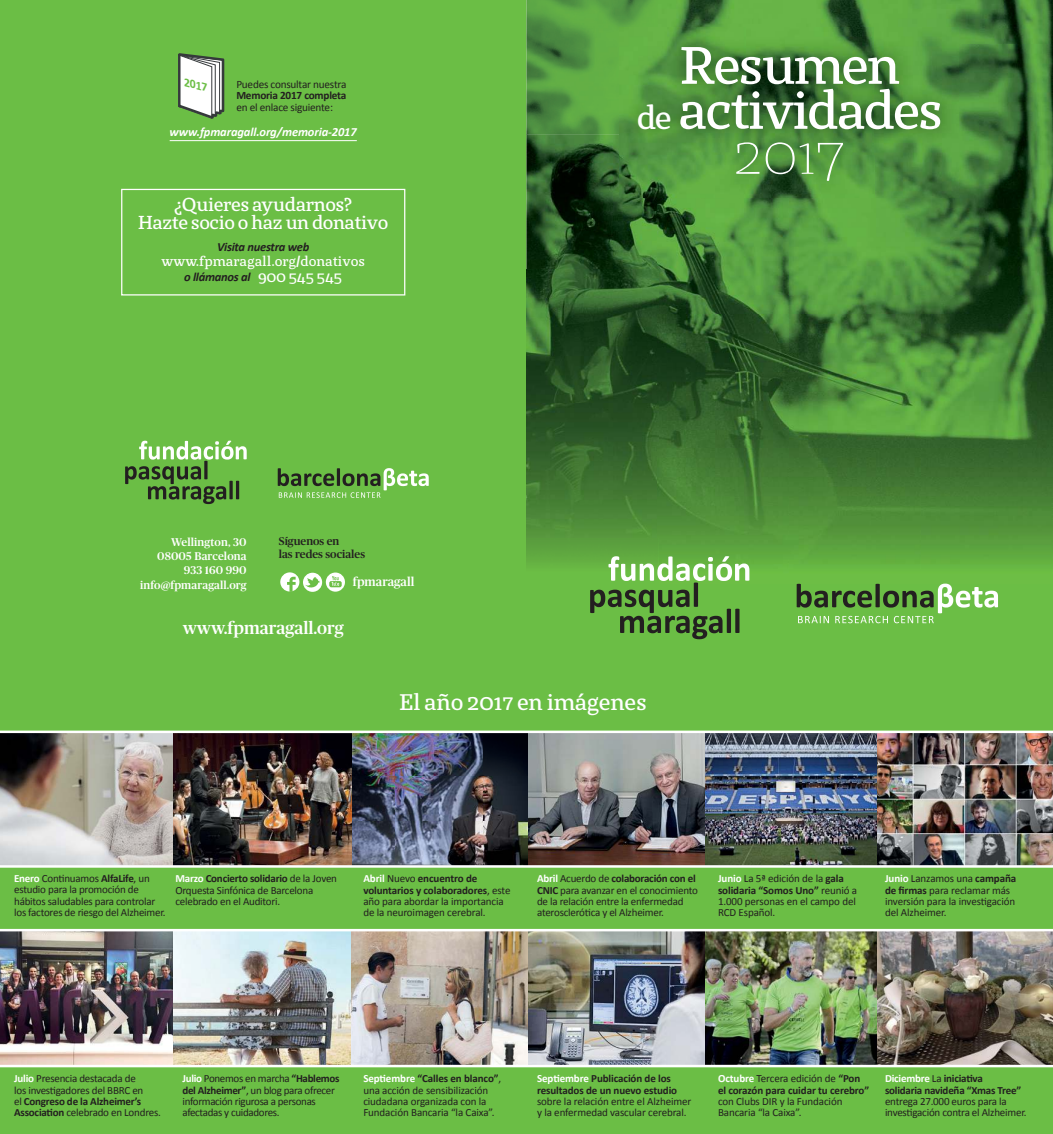
<style>
.page{position:relative;width:1053px;height:1134px;background:#fff}
.page>*{position:absolute;margin:0;border:0;box-sizing:border-box;transform-origin:0 0}
.t1{font:200 55px "St Marie";color:#fff}
.t2{font:600 52.5px/45px "St Marie";color:#fff;text-align:center}
.t3{font:600 22.5px "St Marie";color:#fff}
.t4{font:600 18.75px/17.5px "St Marie";letter-spacing:-.02em;color:#fff;text-align:center}
.t5{font:500 17.5px "Publico";color:#fff}
.t6{font:600 13.75px "St Marie";color:#fff}
.t7{font:italic 700 12.5px "Calibri";letter-spacing:-.02em;color:#231f20}
.t8{font:italic 700 12.5px "Calibri";letter-spacing:-.01em;color:#fff}
.t9{font:500 12.5px "Publico";color:#fff}
.t10{font:italic 700 12.12px "Calibri";color:#6bbe45}
.t11{font:500 11.25px/14.4px "Publico";letter-spacing:.01em;color:#fff;text-align:right}
.t12{font:11.25px "Calibri";letter-spacing:-.02em;color:#231f20}
.t13{font:500 11.25px/13.8px "Publico";color:#231f20}
.t14{font:700 11.25px "Calibri";letter-spacing:-.02em;color:#231f20}
.t15{font:11px/11.2px "Calibri";letter-spacing:-.02em;color:#231f20}
.t16{font:700 11px/11.2px "Calibri";letter-spacing:-.015em;color:#231f20}
.s1{font-family:"St Marie";font-weight:600;font-style:normal;font-size:15px;color:#fff}
.s2{font-size:32.5px}
.s3{font-weight:700;color:#fff}
.s4{font-weight:700}
.s5{color:#fff}
.s6{font-weight:400}
</style>
<div class="page">
<div style="left:0;top:0;width:1052px;height:673px;background:#6bbe45"></div>
<img style="left:526px;top:0;width:131px;height:584px">
<img style="left:657px;top:0;width:395px;height:45px">
<img style="left:958px;top:45px;width:94px;height:134px">
<img style="left:657px;top:198px;width:264px;height:116px">
<img style="left:921px;top:179px;width:131px;height:135px">
<img style="left:657px;top:314px;width:395px;height:270px">
<div style="left:0;top:673px;width:1052px;height:461px;background:#6bbe45"></div>
<img style="left:0;top:733px;width:1052px;height:132px">
<img style="left:0;top:931px;width:1052px;height:134px">
<hr style="left:0;top:731px;width:1052px;height:2px;background:#fff">
<hr style="left:0;top:865px;width:1052px;height:3px;background:#fff">
<hr style="left:0;top:929px;width:1052px;height:2px;background:#fff">
<hr style="left:0;top:1065px;width:1052px;height:2px;background:#fff">
<img style="left:619px;top:28px;width:339px;height:170px">
<svg style="left:590px;top:556px;width:159px;height:83px"></svg>
<svg style="left:177px;top:52px;width:49px;height:69px"></svg>
<hr style="left:170px;top:140px;width:187px;height:1px;background:#fff">
<div style="left:121px;top:189px;width:284px;height:106px;border:1px solid #fff"></div>
<svg style="left:326px;top:572px;width:19px;height:20px"></svg>
<svg style="left:329px;top:576px;width:13px;height:11px"></svg>
<svg style="left:280px;top:572px;width:19px;height:19px"></svg>
<svg style="left:287px;top:577px;width:8px;height:15px"></svg>
<svg style="left:303px;top:573px;width:19px;height:19px"></svg>
<svg style="left:305px;top:577px;width:15px;height:13px"></svg>
<svg style="left:125px;top:441px;width:122px;height:63px"></svg>
<svg style="left:278px;top:468px;width:150px;height:30px"></svg>
<svg style="left:796px;top:584px;width:201px;height:39px"></svg>
<p class="t10" style="left:186px;top:78px;width:25px;rotate:15deg">2017</p>
<p class="t12" style="left:236px;top:77px;width:112px">Puedes consultar nuestra</p>
<p class="t14" style="left:236px;top:92px;width:112px">Memoria 2017 completa</p>
<p class="t12" style="left:236px;top:100px;width:98px">en el enlace siguiente:</p>
<p class="t8" style="left:170px;top:127px;width:189px">www.fpmaragall.org/memoria-2017</p>
<h3 class="t4" style="left:138px;top:197px;width:252px">¿Quieres ayudarnos?<br>Hazte socio o haz un donativo</h3>
<p class="t7" style="left:217px;top:242px;width:94px">Visita nuestra web</p>
<p class="t6" style="left:161px;top:255px;width:205px">www.fpmaragall.org/donativos</p>
<p class="t7" style="left:184px;top:272px;width:160px">o llámanos al <span class="s1">900 545 545</span></p>
<p class="t11" style="left:140px;top:535px;width:108px">Wellington, 30<br>08005 Barcelona<br>933 160 990 info@fpmaragall.org</p>
<p class="t13" style="left:279px;top:535px;width:88px">Síguenos en<br>las redes sociales</p>
<p class="t9" style="left:353px;top:577px;width:63px">fpmaragall</p>
<h3 class="t5" style="left:183px;top:621px;width:162px">www.fpmaragall.org</h3>
<h2 class="t2" style="left:636px;top:47px;width:307px">Resumen<br><span class="s2">de</span> actividades</h2>
<h1 class="t1" style="left:734px;top:123px;width:113px">2017</h1>
<h3 class="t3" style="left:399px;top:692px;width:249px">El año 2017 en imágenes</h3>
<p class="t15" style="left:14px;top:873px;width:153px"><span class="s3">Enero</span> Continuamos <span class="s4">AlfaLife</span>, un estudio para la promoción de hábitos saludables para controlar los factores de riesgo del Alzheimer.</p>
<p class="t15" style="left:175px;top:873px;width:163px"><span class="s3">Marzo</span> <span class="s4">Concierto solidario</span> de la Joven<br>Orquesta Sinfónica de Barcelona celebrado en el Auditori.</p>
<p class="t15" style="left:363px;top:873px;width:149px"><span class="s3">Abril</span> Nuevo <span class="s4">encuentro de voluntarios y colaboradores</span>, este año para abordar la importancia de la neuroimagen cerebral.</p>
<p class="t15" style="left:537px;top:873px;width:162px"><span class="s3">Abril</span> Acuerdo de <span class="s4">colaboración con el CNIC</span> para avanzar en el conocimiento de la relación entre la enfermedad aterosclerótica y el Alzheimer.</p>
<p class="t15" style="left:718px;top:873px;width:141px"><span class="s3">Junio</span> La 5ª edición de la <span class="s4">gala solidaria “Somos Uno”</span> reunió a<br>1.000 personas en el campo del<br>RCD Español.</p>
<p class="t15" style="left:884px;top:873px;width:133px"><span class="s3">Junio</span> Lanzamos una <span class="s4">campaña de firmas</span> para reclamar más inversión para la investigación del Alzheimer.</p>
<p class="t15" style="left:14px;top:1073px;width:148px"><span class="s3">Julio</span> Presencia destacada de<br>los investigadores del BBRC en<br>el <span class="s4">Congreso de la Alzheimer’s<br>Association</span> celebrado en Londres.</p>
<p class="t15" style="left:182px;top:1073px;width:158px"><span class="s3">Julio</span> Ponemos en marcha <span class="s4">“Hablemos del Alzheimer”</span>, un blog para ofrecer información rigurosa a personas afectadas y cuidadores.</p>
<p class="t15" style="left:363px;top:1074px;width:139px"><span class="s3">Septiembre</span> <span class="s4">“Calles en blanco”</span>, una acción de sensibilización ciudadana organizada con la<br>Fundación Bancaria “la Caixa”.</p>
<p class="t16" style="left:537px;top:1074px;width:142px"><span class="s5">Septiembre</span> Publicación de los resultados de un nuevo estudio</p>
<p class="t15" style="left:537px;top:1096px;width:156px">sobre la relación entre el Alzheimer y la enfermedad vascular cerebral.</p>
<p class="t16" style="left:718px;top:1074px;width:153px"><span class="s5">Octubre</span> <span class="s6">Tercera edición de</span> “Pon el corazón para cuidar tu cerebro”</p>
<p class="t15" style="left:718px;top:1095px;width:126px">con Clubs DIR y la Fundación<br>Bancaria “la Caixa”.</p>
<p class="t16" style="left:884px;top:1072px;width:138px"><span class="s5">Diciembre</span> <span class="s6">La</span> iniciativa solidaria navideña “Xmas Tree”</p>
<p class="t15" style="left:884px;top:1096px;width:143px">entrega 27.000 euros para la investigación contra el Alzheimer.</p>
</div>
